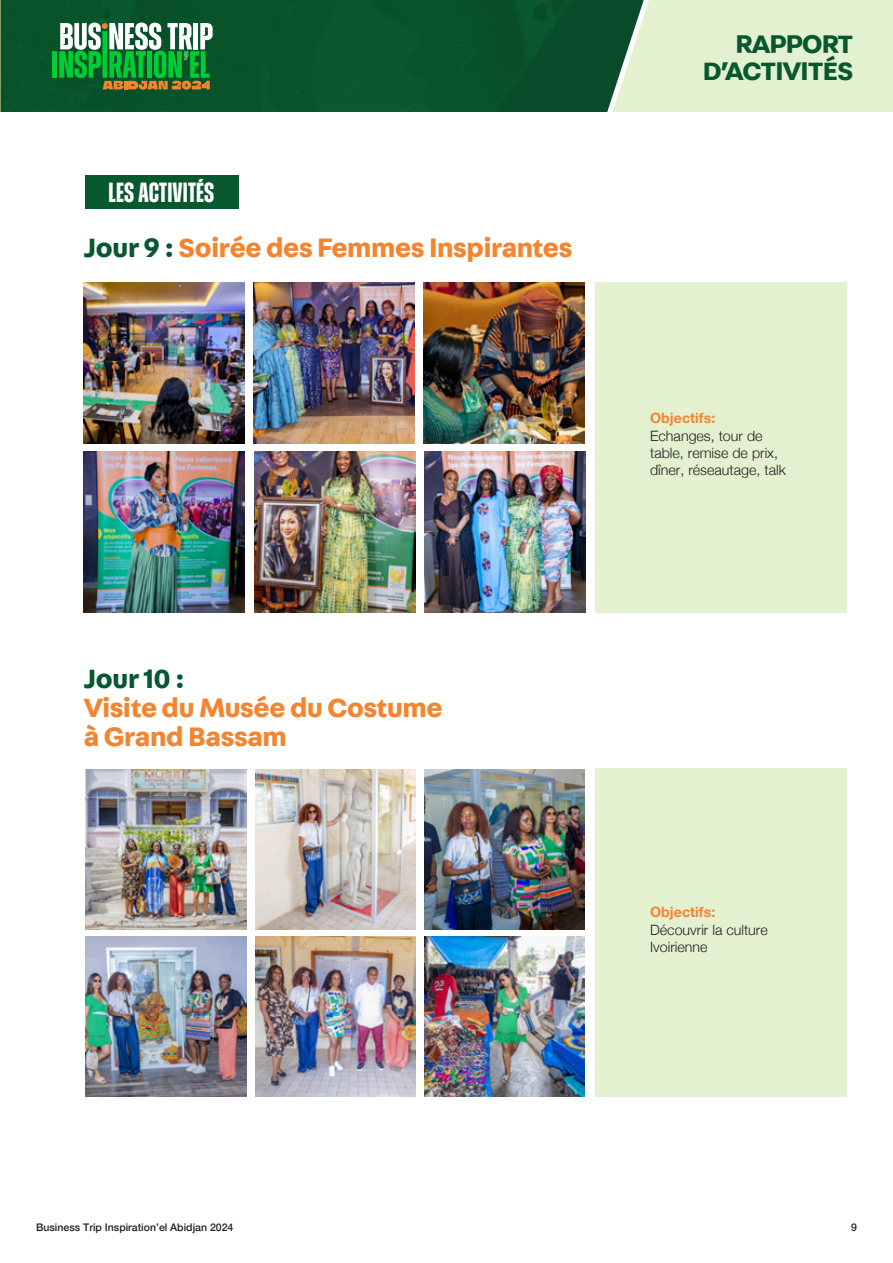
<style>
.page{position:relative;width:893px;height:1263px;background:#fff}
.page>*{position:absolute;margin:0;border:0;box-sizing:border-box;transform-origin:0 0}
.t1{font:700 28.2px/28.7px "Fabriga";letter-spacing:-.01em;color:#f38430}
.t2{font:700 28.2px "Fabriga";letter-spacing:-.01em;color:#07572f}
.t3{font:700 27.6px "Zuume Cut";letter-spacing:.005em;color:#fff}
.t4{font:700 27px/27px "Fabriga";letter-spacing:-.03em;color:#07572f;text-align:right}
.t5{font:300 14.25px/17.1px "Helvetica Neue";color:#231f20}
.t6{font:700 14.25px "Helvetica Neue";color:#f38430}
.t7{font:500 10.5px "Helvetica Neue";color:#231f20}
.s1{color:#07572f}
</style>
<div class="page">
<div style="left:0;top:0;width:613px;height:112px;background:#085329"></div>
<svg style="left:613px;top:0;width:280px;height:112px;background:#d7e8c8"></svg>
<div style="left:52px;top:51px;width:5px;height:27px;background:#0c3"></div>
<svg style="left:59px;top:23px;width:154px;height:67px"></svg>
<div style="left:595px;top:282px;width:252px;height:330px;background:#e3f1d1"></div>
<div style="left:85px;top:175px;width:154px;height:34px;background:#07572f"></div>
<div style="left:595px;top:768px;width:252px;height:328px;background:#e3f1d1"></div>
<img style="left:86px;top:769px;width:160px;height:160px">
<img style="left:255px;top:769px;width:161px;height:161px">
<img style="left:424px;top:769px;width:161px;height:160px">
<img style="left:86px;top:936px;width:160px;height:160px">
<img style="left:255px;top:936px;width:161px;height:160px">
<img style="left:424px;top:936px;width:161px;height:160px">
<img style="left:84px;top:282px;width:161px;height:161px">
<img style="left:254px;top:282px;width:161px;height:161px">
<img style="left:424px;top:282px;width:161px;height:161px">
<img style="left:84px;top:451px;width:161px;height:161px">
<img style="left:425px;top:451px;width:161px;height:161px">
<img style="left:254px;top:451px;width:161px;height:161px">
<h2 class="t3" style="left:109px;top:178px;width:107px">LES ACTIVITÉS</h2>
<h1 class="t1" style="left:84px;top:232px;width:490px"><span class="s1">Jour 9 :</span> Soirée des Femmes Inspirantes</h1>
<h1 class="t2" style="left:84px;top:660px;width:103px">Jour 10 :</h1>
<h1 class="t1" style="left:84px;top:692px;width:360px">Visite du Musée du Costume à Grand Bassam</h1>
<h3 class="t4" style="left:703px;top:29px;width:152px">RAPPORT<br>D’ACTIVITÉS</h3>
<p class="t6" style="left:650px;top:407px;width:67px">Objectifs:</p>
<p class="t5" style="left:650px;top:426px;width:137px">Echanges, tour de table, remise de prix, dîner, réseautage, talk</p>
<p class="t6" style="left:650px;top:901px;width:67px">Objectifs:</p>
<p class="t5" style="left:650px;top:920px;width:119px">Découvrir la culture<br>Ivoirienne</p>
<p class="t7" style="left:36px;top:1219px;width:199px">Business Trip Inspiration’el Abidjan 2024</p>
<p class="t7" style="left:851px;top:1219px;width:7px">9</p>
</div>
